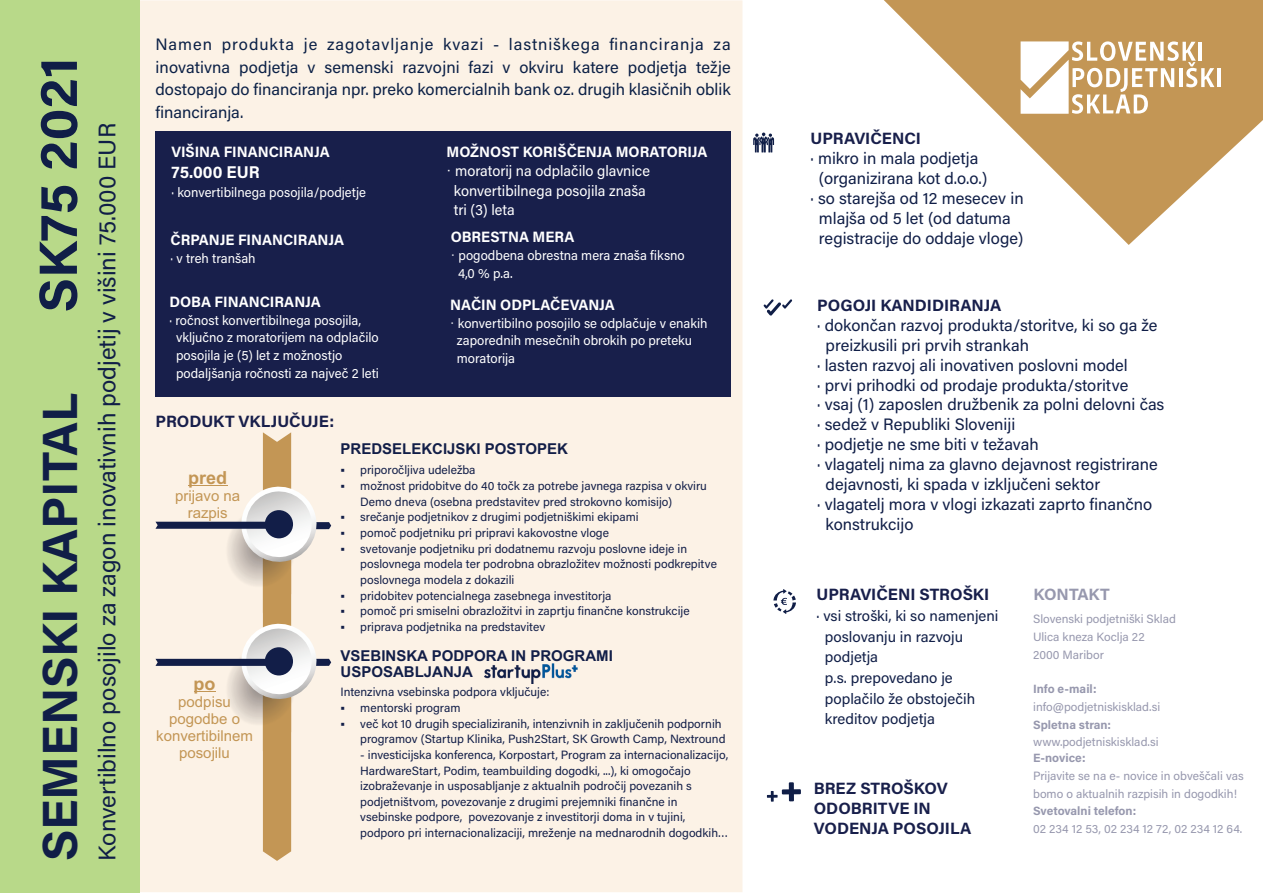
<style>
.page{position:relative;width:1263px;height:893px;background:#fff}
.page>*{position:absolute;margin:0;border:0;box-sizing:border-box;transform-origin:0 0}
.t1{font:700 54px "Acumin Pro";letter-spacing:.005em;color:#101e47}
.t2{font:700 49.5px "Acumin Pro";letter-spacing:-.005em;color:#101e47}
.t3{font:24px "Acumin Pro";color:#101e47}
.t4{font:700 18px "Arial";color:#c39655}
.t5{font:700 16.95px "Acumin Pro";letter-spacing:.005em;color:#fff}
.t6{font:16.5px "Acumin Pro";color:#101e47}
.t7{font:16.5px/22.5px "Acumin Pro";color:#0b2046;text-align:justify}
.t8{font:700 16.35px/20px "Acumin Pro";color:#181f4b}
.t9{font:700 16.35px "Acumin Pro";letter-spacing:-.005em;color:#9798ae}
.t10{font:700 15px "Acumin Pro";color:#fff}
.t11{font:15px/20.7px "Acumin Pro";color:#101e47}
.t12{font:15px "Acumin Pro";color:#fff}
.t13{font:700 15px/16.8px "Arial";color:#121e48}
.t14{font:15px/16.8px "Arial";color:#c39655;text-align:center}
.t15{font:13.5px/17.5px "Acumin Pro";color:#fff}
.t16{font:12px/15.6px "Acumin Pro";color:#121e48}
.t17{font:12px/17.5px "Acumin Pro";color:#9798ae}
.t18{font:700 12px "Acumin Pro";color:#9798ae}
.s1{font-family:"Arial"}
</style>
<div class="page">
<div style="left:140px;top:0;width:602px;height:892px;background:#fcf2e6"></div>
<svg style="left:884px;top:0;width:379px;height:245px;fill:#c39655"></svg>
<hr style="left:1217px;top:68px;width:4px;height:19px;background:#fff">
<svg style="left:1020px;top:41px;width:194px;height:73px"></svg>
<div style="left:0;top:0;width:140px;height:893px;background:#b8d989"></div>
<svg style="left:763px;top:299px;width:29px;height:17px"></svg>
<svg style="left:773px;top:589px;width:23px;height:25px"></svg>
<div style="left:789px;top:782px;width:5px;height:19px;background:#101e47"></div>
<div style="left:782px;top:789px;width:19px;height:5px;background:#101e47"></div>
<svg style="left:767px;top:791px;width:11px;height:11px"></svg>
<svg style="left:155px;top:432px;width:176px;height:429px;background:#e9ddcf"></svg>
<svg style="left:753px;top:133px;width:21px;height:19px"></svg>
<div style="left:151px;top:186px;width:580px;height:226px;background:#fcf2e6"></div>
<div style="left:155px;top:132px;width:576px;height:265px;background:#181f4b"></div>
<img style="left:484px;top:664px;width:93px;height:19px">
<h1 class="t1" style="left:37px;top:312px;width:257px;rotate:-90deg">SK75 2021</h1>
<h2 class="t2" style="left:41px;top:861px;width:470px;rotate:-90deg">SEMENSKI KAPITAL</h2>
<h3 class="t3" style="left:98px;top:861px;width:740px;rotate:-90deg">Konvertibilno posojilo za zagon inovativnih podjetij v višini 75.000 EUR</h3>
<p class="t7" style="left:155px;top:35px;width:577px">Namen produkta je zagotavljanje kvazi - lastniškega financiranja za inovativna podjetja v semenski razvojni fazi v okviru katere podjetja težje dostopajo do financiranja npr. preko komercialnih bank oz. drugih klasičnih oblik financiranja.</p>
<p class="t10" style="left:171px;top:145px;width:160px">VIŠINA FINANCIRANJA</p>
<h3 class="t5" style="left:171px;top:166px;width:90px">75.000 EUR</h3>
<p class="t15" style="left:171px;top:185px;width:196px">· konvertibilnega posojila/podjetje</p>
<p class="t10" style="left:447px;top:145px;width:262px">MOŽNOST KORIŠČENJA MORATORIJA</p>
<p class="t12" style="left:447px;top:165px;width:205px"><span class="s1">·</span> moratorij na odplačilo glavnice</p>
<p class="t12" style="left:454px;top:185px;width:194px">konvertibilnega posojila znaša</p>
<p class="t12" style="left:454px;top:204px;width:63px">tri (3) leta</p>
<p class="t10" style="left:451px;top:231px;width:125px">OBRESTNA MERA</p>
<p class="t15" style="left:458px;top:248px;width:228px;text-indent:-7px"><span class="s1">·</span> pogodbena obrestna mera znaša fiksno<br>4,0 % p.a.</p>
<p class="t10" style="left:450px;top:298px;width:166px">NAČIN ODPLAČEVANJA</p>
<p class="t15" style="left:457px;top:316px;width:252px;text-indent:-7px"><span class="s1">·</span> konvertibilno posojilo se odplačuje v enakih zaporednih mesečnih obrokih po preteku moratorija</p>
<p class="t10" style="left:171px;top:234px;width:175px">ČRPANJE FINANCIRANJA</p>
<p class="t15" style="left:171px;top:251px;width:87px">· v treh tranšah</p>
<p class="t10" style="left:169px;top:296px;width:153px">DOBA FINANCIRANJA</p>
<p class="t15" style="left:176px;top:313px;width:204px;text-indent:-7px">· ročnost konvertibilnega posojila, vključno z moratorijem na odplačilo posojila je (5) let z možnostjo podaljšanja ročnosti za največ 2 leti</p>
<h3 class="t8" style="left:155px;top:413px;width:180px">PRODUKT VKLJUČUJE:</h3>
<h3 class="t4" style="left:188px;top:471px;width:41px">pred</h3>
<p class="t14" style="left:188px;top:506px;width:42px">razpis</p>
<p class="t14" style="left:175px;top:489px;width:67px">prijavo na</p>
<p class="t13" style="left:341px;top:442px;width:229px">PREDSELEKCIJSKI POSTOPEK</p>
<p class="t16" style="left:341px;top:464px;width:137px">▪ priporočljiva udeležba</p>
<p class="t16" style="left:360px;top:479px;width:348px;text-indent:-20px">▪ možnost pridobitve do 40 točk za potrebe javnega razpisa v okviru<br>Demo dneva (osebna predstavitev pred strokovno komisijo)</p>
<p class="t16" style="left:341px;top:511px;width:300px">▪ srečanje podjetnikov z drugimi podjetniškimi ekipami</p>
<p class="t16" style="left:341px;top:526px;width:270px">▪ pomoč podjetniku pri pripravi kakovostne vloge</p>
<p class="t16" style="left:360px;top:542px;width:358px;text-indent:-20px">▪ svetovanje podjetniku pri dodatnemu razvoju poslovne ideje in poslovnega modela ter podrobna obrazložitev možnosti podkrepitve poslovnega modela z dokazili</p>
<p class="t16" style="left:341px;top:589px;width:272px">▪ pridobitev potencialnega zasebnega investitorja</p>
<p class="t16" style="left:341px;top:605px;width:351px">▪ pomoč pri smiselni obrazložitvi in zaprtju finančne konstrukcije</p>
<p class="t16" style="left:341px;top:620px;width:206px">▪ priprava podjetnika na predstavitev</p>
<h3 class="t4" style="left:194px;top:677px;width:23px">po</h3>
<p class="t14" style="left:156px;top:695px;width:98px">podpisu pogodbe o konvertibilnem posojilu</p>
<p class="t13" style="left:341px;top:648px;width:274px">VSEBINSKA PODPORA IN PROGRAMI<br>USPOSABLJANJA</p>
<p class="t16" style="left:341px;top:686px;width:210px">Intenzivna vsebinska podpora vključuje:</p>
<p class="t16" style="left:341px;top:701px;width:121px">▪ mentorski program</p>
<p class="t16" style="left:360px;top:717px;width:367px;text-indent:-20px">▪ več kot 10 drugih specializiranih, intenzivnih in zaključenih podpornih programov (Startup Klinika, Push2Start, SK Growth Camp, Nextround</p>
<p class="t16" style="left:360px;top:748px;width:370px">- investicijska konferenca, Korpostart, Program za internacionalizacijo, HardwareStart, Podim, teambuilding dogodki, ...), ki omogočajo izobraževanje in usposabljanje z aktualnih področij povezanih s podjetništvom, povezovanje z drugimi prejemniki finančne in vsebinske podpore, povezovanje z investitorji doma in v tujini, podporo pri internacionalizaciji, mreženje na mednarodnih dogodkih…</p>
<h3 class="t8" style="left:810px;top:130px;width:112px">UPRAVIČENCI</h3>
<h3 class="t6" style="left:810px;top:152px;width:169px">· mikro in mala podjetja</h3>
<h3 class="t6" style="left:819px;top:172px;width:170px">(organizirana kot d.o.o.)</h3>
<h3 class="t6" style="left:810px;top:192px;width:215px">· so starejša od 12 mesecev in</h3>
<h3 class="t6" style="left:819px;top:211px;width:193px">mlajša od 5 let (od datuma</h3>
<h3 class="t6" style="left:819px;top:231px;width:206px">registracije do oddaje vloge)</h3>
<h3 class="t8" style="left:817px;top:297px;width:186px">POGOJI KANDIDIRANJA</h3>
<h3 class="t6" style="left:817px;top:319px;width:342px">· dokončan razvoj produkta/storitve, ki so ga že</h3>
<h3 class="t6" style="left:826px;top:339px;width:205px">preizkusili pri prvih strankah</h3>
<h3 class="t6" style="left:817px;top:358px;width:312px">· lasten razvoj ali inovativen poslovni model</h3>
<h3 class="t6" style="left:817px;top:378px;width:313px">· prvi prihodki od prodaje produkta/storitve</h3>
<h3 class="t6" style="left:817px;top:398px;width:349px">· vsaj (1) zaposlen družbenik za polni delovni čas</h3>
<h3 class="t6" style="left:817px;top:418px;width:200px">· sedež v Republiki Sloveniji</h3>
<h3 class="t6" style="left:817px;top:438px;width:223px">· podjetje ne sme biti v težavah</h3>
<h3 class="t6" style="left:817px;top:458px;width:342px">· vlagatelj nima za glavno dejavnost registrirane</h3>
<h3 class="t6" style="left:826px;top:478px;width:276px">dejavnosti, ki spada v izključeni sektor</h3>
<h3 class="t6" style="left:817px;top:498px;width:336px">· vlagatelj mora v vlogi izkazati zaprto finančno</h3>
<h3 class="t6" style="left:826px;top:518px;width:89px">konstrukcijo</h3>
<h3 class="t8" style="left:816px;top:586px;width:174px">UPRAVIČENI STROŠKI</h3>
<p class="t11" style="left:825px;top:607px;width:175px;text-indent:-8px">· vsi stroški, ki so namenjeni poslovanju in razvoju podjetja<br>p.s. prepovedano je poplačilo že obstoječih kreditov podjetja</p>
<h3 class="t8" style="left:814px;top:780px;width:159px">BREZ STROŠKOV<br>ODOBRITVE IN<br>VODENJA POSOJILA</h3>
<h3 class="t9" style="left:1033px;top:588px;width:78px">KONTAKT</h3>
<p class="t17" style="left:1033px;top:612px;width:144px">Slovenski podjetniški Sklad<br>Ulica kneza Koclja 22<br>2000 Maribor</p>
<p class="t18" style="left:1033px;top:685px;width:65px">Info e-mail:</p>
<p class="t17" style="left:1033px;top:699px;width:128px">info@podjetniskisklad.si</p>
<p class="t18" style="left:1033px;top:720px;width:79px">Spletna stran:</p>
<p class="t17" style="left:1033px;top:735px;width:127px">www.podjetniskisklad.si</p>
<p class="t18" style="left:1033px;top:754px;width:54px">E-novice:</p>
<p class="t17" style="left:1033px;top:768px;width:212px">Prijavite se na e- novice in obveščali vas bomo o aktualnih razpisih in dogodkih!</p>
<p class="t18" style="left:1033px;top:806px;width:105px">Svetovalni telefon:</p>
<p class="t17" style="left:1033px;top:821px;width:211px">02 234 12 53, 02 234 12 72, 02 234 12 64.</p>
</div>
